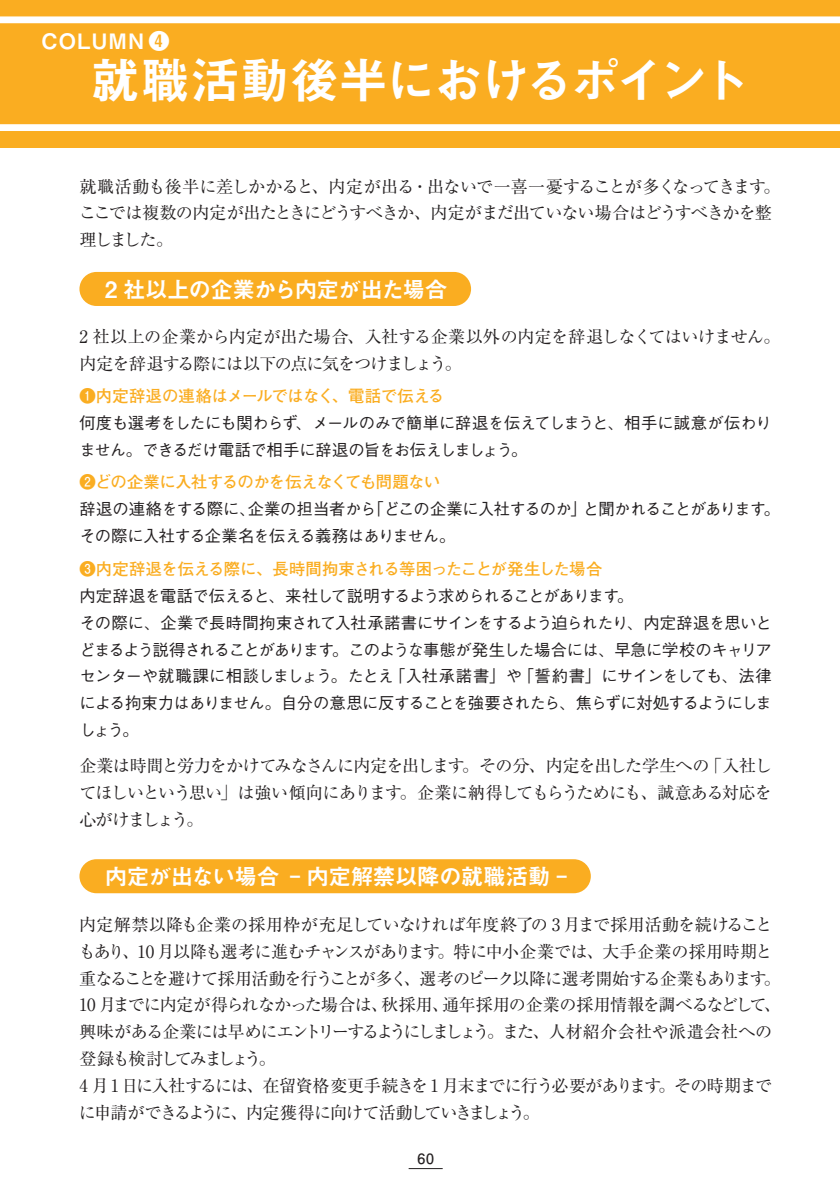
<style>
.page{position:relative;width:840px;height:1191px;background:#fff}
.page>*{position:absolute;margin:0;border:0;box-sizing:border-box;transform-origin:0 0}
.t1{font:49.6px "Midashi Go Pro MB31";letter-spacing:-.045em;color:#fff}
.t2{font:22.6px "Midashi Go Pro MB31";letter-spacing:-.03em;color:#fff}
.t3{font:21.2px "Midashi Go Pro MB31";letter-spacing:.055em;color:#fff}
.t4{font:17px/27px "Ryumin Pro";letter-spacing:-.045em;color:#231f20}
.t5{font:17px/27px "Ryumin Pro";letter-spacing:-.025em;color:#231f20}
.t6{font:500 16.2px/27px "Gothic BBB Pro";letter-spacing:-.05em;color:#231f20}
.t7{font:500 16.2px/27px "Gothic BBB Pro";letter-spacing:-.03em;color:#231f20}
.t8{font:700 16.2px "Futo Go B101 Pro";letter-spacing:-.025em;color:#faad21}
.t9{font:700 16.2px "Futo Go B101 Pro";color:#faad21}
.t10{font:700 14.2px "Futo Go B101 Pro";color:#231f20}
</style>
<div class="page">
<hr style="left:408px;top:1168px;width:34px;height:1px;background:#231f20">
<div style="left:79px;top:272px;width:392px;height:34px;background:#faad21;border-radius:17px"></div>
<div style="left:79px;top:859px;width:511px;height:34px;background:#faad21;border-radius:17px"></div>
<div style="left:0;top:0;width:839px;height:147px;background:#faad21"></div>
<div style="left:0;top:16px;width:839px;height:7px;background:#fff"></div>
<div style="left:0;top:124px;width:839px;height:7px;background:#fff"></div>
<p class="t3" style="left:41px;top:24px;width:130px">COLUMN❹</p>
<h1 class="t1" style="left:90px;top:41px;width:660px">就職活動後半におけるポイント</h1>
<p class="t4" style="left:79px;top:171px;width:702px">就職活動も後半に差しかかると、内定が出る・出ないで一喜一憂することが多くなってきます。ここでは複数の内定が出たときにどうすべきか、内定がまだ出ていない場合はどうすべきかを整理しました。</p>
<h2 class="t2" style="left:105px;top:271px;width:344px">2 社以上の企業から内定が出た場合</h2>
<p class="t5" style="left:79px;top:322px;width:702px">2 社以上の企業から内定が出た場合、入社する企業以外の内定を辞退しなくてはいけません。内定を辞退する際には以下の点に気をつけましょう。</p>
<p class="t9" style="left:79px;top:383px;width:366px">❶内定辞退の連絡はメールではなく、電話で伝える</p>
<p class="t7" style="left:79px;top:407px;width:693px">何度も選考をしたにも関わらず、メールのみで簡単に辞退を伝えてしまうと、相手に誠意が伝わりません。できるだけ電話で相手に辞退の旨をお伝えしましょう。</p>
<p class="t8" style="left:79px;top:469px;width:362px">❷どの企業に入社するのかを伝えなくても問題ない</p>
<p class="t6" style="left:79px;top:493px;width:701px">辞退の連絡をする際に、企業の担当者から「どこの企業に入社するのか」と聞かれることがあります。その際に入社する企業名を伝える義務はありません。</p>
<p class="t8" style="left:79px;top:555px;width:524px">❸内定辞退を伝える際に、長時間拘束される等困ったことが発生した場合</p>
<p class="t6" style="left:79px;top:580px;width:693px">内定辞退を電話で伝えると、来社して説明するよう求められることがあります。<br>その際に、企業で長時間拘束されて入社承諾書にサインをするよう迫られたり、内定辞退を思いとどまるよう説得されることがあります。このような事態が発生した場合には、早急に学校のキャリアセンターや就職課に相談しましょう。たとえ「入社承諾書」や「誓約書」にサインをしても、法律による拘束力はありません。自分の意思に反することを強要されたら、焦らずに対処するようにしましょう。</p>
<p class="t4" style="left:79px;top:751px;width:693px;text-align:justify">企業は時間と労力をかけてみなさんに内定を出します。その分、内定を出した学生への「入社してほしいという思い」は強い傾向にあります。企業に納得してもらうためにも、誠意ある対応を心がけましょう。</p>
<h2 class="t2" style="left:105px;top:858px;width:463px">内定が出ない場合 - 内定解禁以降の就職活動 -</h2>
<p class="t4" style="left:79px;top:909px;width:703px">内定解禁以降も企業の採用枠が充足していなければ年度終了の 3 月まで採用活動を続けることもあり、10 月以降も選考に進むチャンスがあります。特に中小企業では、大手企業の採用時期と重なることを避けて採用活動を行うことが多く、選考のピーク以降に選考開始する企業もあります。10 月までに内定が得られなかった場合は、秋採用、通年採用の企業の採用情報を調べるなどして、興味がある企業には早めにエントリーするようにしましょう。また、人材紹介会社や派遣会社への登録も検討してみましょう。<br>4 月 1 日に入社するには、在留資格変更手続きを 1 月末までに行う必要があります。その時期までに申請ができるように、内定獲得に向けて活動していきましょう。</p>
<p class="t10" style="left:417px;top:1147px;width:18px">60</p>
</div>
